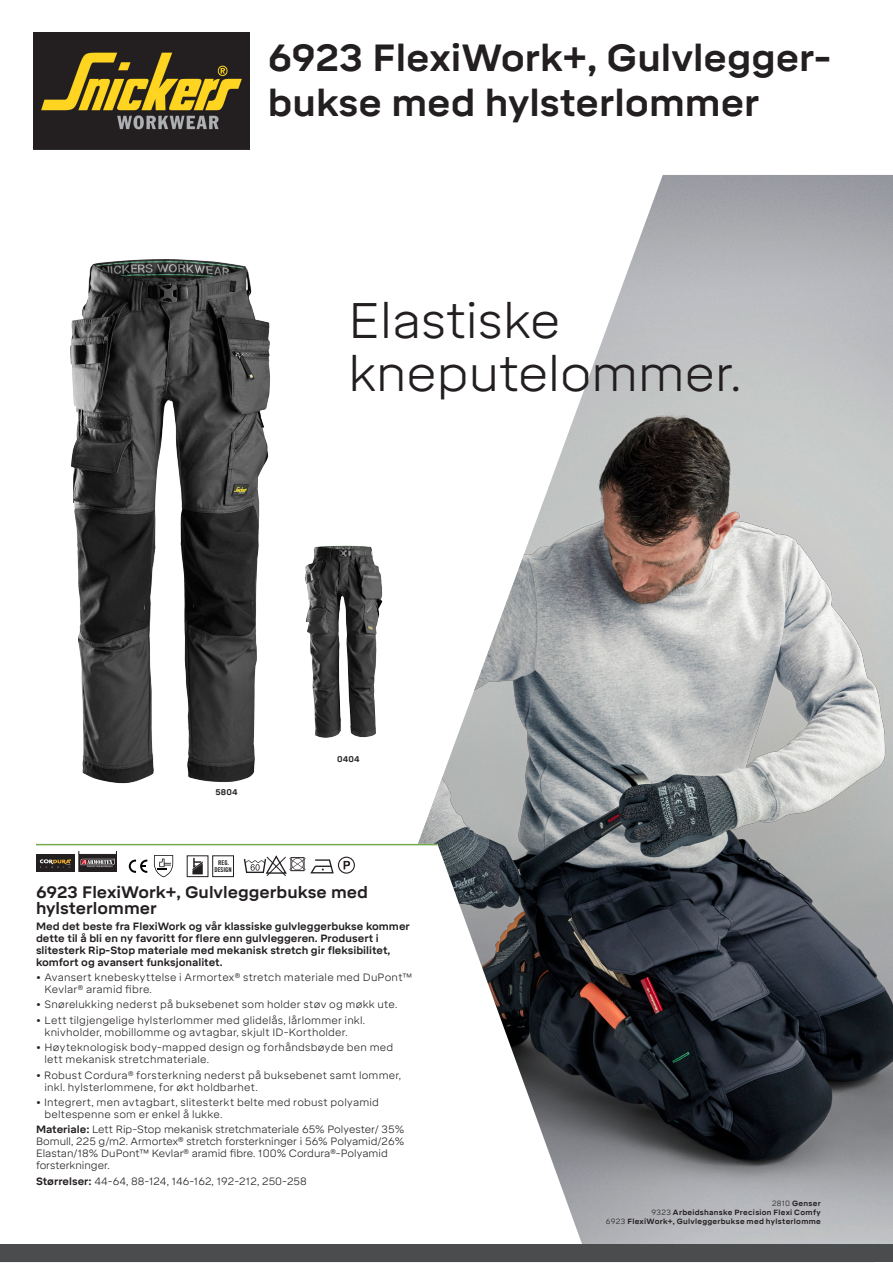
<style>
.page{position:relative;width:893px;height:1263px;background:#fff}
.page>*{position:absolute;margin:0;border:0;box-sizing:border-box;transform-origin:0 0}
.t1{font:300 49.5px/52.5px "Mikro";color:#231f20}
.t2{font:700 37.5px/45px "Mikro";color:#231f20}
.t3{font:700 16.5px/16.5px "Mikro";color:#231f20}
.t4{font:300 10.5px/12px "Mikro";letter-spacing:.02em;color:#231f20}
.t5{font:300 10.5px/12px "Mikro";color:#231f20}
.t6{font:700 10.5px/12px "Mikro";color:#231f20}
.t7{font:700 8.25px "Mikro";letter-spacing:.01em;color:#231f20}
.t8{font:700 7.5px/9px "Mikro";letter-spacing:.035em;color:#231f20;text-align:right}
.t9{font:6.6px/6.6px "Trade Gothic Bold Cond Twenty";letter-spacing:-.01em;color:#231f20;text-align:center}
.s1{font-weight:700}
.s2{font-weight:300}
</style>
<div class="page">
<img style="left:70px;top:259px;width:195px;height:525px">
<img style="left:265px;top:175px;width:628px;height:669px">
<img style="left:316px;top:256px;width:577px;height:988px">
<svg style="left:42px;top:844px;width:547px;height:400px"></svg>
<div style="left:0;top:1248px;width:875px;height:15px;background:#f1f1f1"></div>
<div style="left:0;top:1244px;width:893px;height:18px;background:#4b4c4d"></div>
<div style="left:36px;top:854px;width:38px;height:18px;background:#231f20"></div>
<svg style="left:40px;top:859px;width:31px;height:9px"></svg>
<div style="left:79px;top:855px;width:37px;height:16px;background:#231f20"></div>
<svg style="left:79px;top:851px;width:37px;height:16px"></svg>
<svg style="left:129px;top:860px;width:18px;height:13px"></svg>
<svg style="left:154px;top:855px;width:19px;height:22px"></svg>
<div style="left:187px;top:856px;width:21px;height:21px;background:#fff"></div>
<svg style="left:192px;top:858px;width:11px;height:16px"></svg>
<div style="left:213px;top:856px;width:20px;height:21px;background:#fff"></div>
<div style="left:212px;top:855px;width:22px;height:22px;border:1px solid #231f20"></div>
<svg style="left:244px;top:855px;width:111px;height:22px"></svg>
<hr style="left:36px;top:844px;width:401px;height:1px;background:#74ab4f">
<img style="left:33px;top:32px;width:217px;height:117px">
<h2 class="t2" style="left:268px;top:36px;width:565px">6923 FlexiWork+, Gulvlegger&shy;bukse med hylsterlommer</h2>
<h1 class="t1" style="left:348px;top:295px;width:394px">Elastiske kneputelommer.</h1>
<p class="t7" style="left:216px;top:787px;width:24px">5804</p>
<p class="t9" style="left:215px;top:860px;width:19px">REG.<br>DESIGN</p>
<p class="t7" style="left:337px;top:754px;width:24px">0404</p>
<h3 class="t3" style="left:36px;top:884px;width:333px">6923 FlexiWork+, Gulvleggerbukse med hylsterlommer</h3>
<p class="t6" style="left:36px;top:920px;width:375px">Med det beste fra FlexiWork og vår klassiske gulvleggerbukse kommer dette til å bli en ny favoritt for flere enn gulvleggeren. Produsert i slitesterk Rip-Stop materiale med mekanisk stretch gir fleksibilitet, komfort og avansert funksjonalitet.</p>
<p class="t4" style="left:45px;top:971px;width:369px;text-indent:-9px">• Avansert knebeskyttelse i Armortex® stretch materiale med DuPont™<br>Kevlar® aramid fibre.</p>
<p class="t4" style="left:36px;top:999px;width:363px">• Snørelukking nederst på buksebenet som holder støv og møkk ute.</p>
<p class="t4" style="left:45px;top:1014px;width:322px;text-indent:-9px">• Lett tilgjengelige hylsterlommer med glidelås, lårlommer inkl. knivholder, mobillomme og avtagbar, skjult ID-Kortholder.</p>
<p class="t4" style="left:45px;top:1042px;width:350px;text-indent:-9px">• Høyteknologisk body-mapped design og forhåndsbøyde ben med lett mekanisk stretchmateriale.</p>
<p class="t4" style="left:45px;top:1069px;width:358px;text-indent:-9px">• Robust Cordura® forsterkning nederst på buksebenet samt lommer, inkl. hylsterlommene, for økt holdbarhet.</p>
<p class="t4" style="left:45px;top:1096px;width:336px;text-indent:-9px">• Integrert, men avtagbart, slitesterkt belte med robust polyamid beltespenne som er enkel å lukke.</p>
<p class="t5" style="left:36px;top:1124px;width:370px"><span class="s1">Materiale:</span> Lett Rip-Stop mekanisk stretchmateriale 65% Polyester/ 35% Bomull, 225 g/m2. Armortex® stretch forsterkninger i 56% Polyamid/26% Elastan/18% DuPont™ Kevlar® aramid fibre. 100% Cordura®-Polyamid forsterkninger.</p>
<p class="t5" style="left:36px;top:1175px;width:272px"><span class="s1">Størrelser:</span> 44-64, 88-124, 146-162, 192-212, 250-258</p>
<p class="t8" style="left:606px;top:1199px;width:216px"><span class="s2">2810</span> Genser<br><span class="s2">9323</span> Arbeidshanske Precision Flexi Comfy<br><span class="s2">6923</span> FlexiWork+, Gulvleggerbukse med hylsterlomme</p>
</div>
